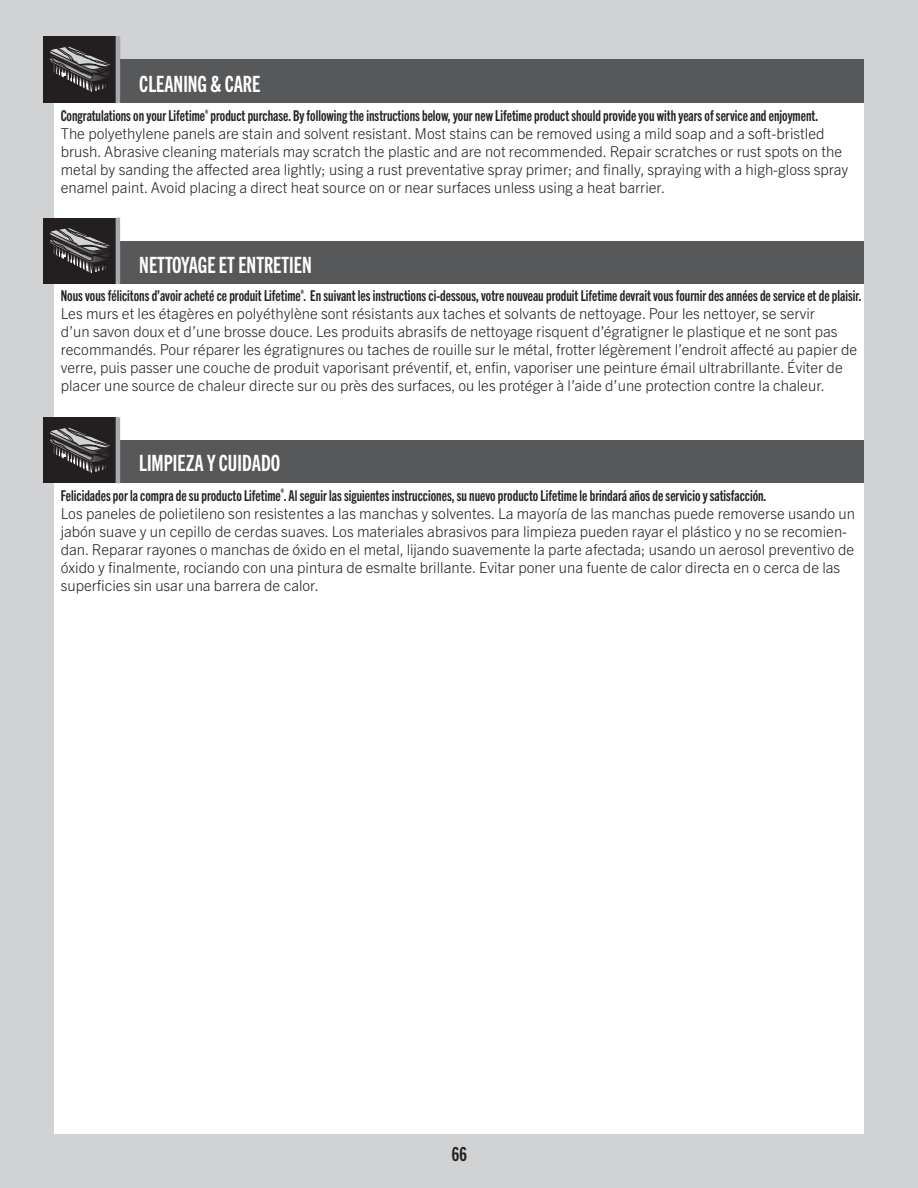
<style>
.page{position:relative;width:918px;height:1188px;background:#d1d2d4}
.page>*{position:absolute;margin:0;border:0;box-sizing:border-box;transform-origin:0 0}
.t1{font:22.5px "Trade Gothic Next LT Pro Bd Cm";color:#fff}
.t2{font:19.5px "Trade Gothic Next LT Pro Bd Cm";color:#231f20}
.t3{font:300 15px/18px "Trade Gothic Next LT Pro";color:#231f20}
.t4{font:15px "Trade Gothic Next LT Pro Bd Cm";color:#231f20}
</style>
<div class="page">
<div style="left:54px;top:69px;width:810px;height:1065px;background:#fff"></div>
<div style="left:120px;top:60px;width:744px;height:43px;background:#57585a"></div>
<hr style="left:116px;top:37px;width:4px;height:66px;background:#a8a9ad">
<div style="left:120px;top:59px;width:744px;height:43px;background:#57585a"></div>
<div style="left:120px;top:241px;width:744px;height:43px;background:#57585a"></div>
<div style="left:43px;top:36px;width:73px;height:66px;background:#231f20"></div>
<div style="left:43px;top:218px;width:73px;height:66px;background:#231f20"></div>
<hr style="left:116px;top:36px;width:4px;height:66px;background:#a8a9ad">
<hr style="left:116px;top:218px;width:4px;height:66px;background:#a8a9ad">
<svg style="left:50px;top:46px;width:60px;height:46px"></svg>
<svg style="left:50px;top:228px;width:60px;height:46px"></svg>
<div style="left:120px;top:440px;width:744px;height:43px;background:#57585a"></div>
<div style="left:43px;top:417px;width:73px;height:66px;background:#231f20"></div>
<hr style="left:116px;top:417px;width:4px;height:66px;background:#a8a9ad">
<svg style="left:50px;top:427px;width:60px;height:46px"></svg>
<h1 class="t1" style="left:139px;top:76px;width:123px">CLEANING &amp; CARE</h1>
<p class="t4" style="left:61px;top:110px;width:759px">Congratulations on your Lifetime<sup>®</sup> product purchase. By following the instructions below, your new Lifetime product should provide you with years of service and enjoyment.</p>
<p class="t3" style="left:61px;top:126px;width:789px">The polyethylene panels are stain and solvent resistant. Most stains can be removed using a mild soap and a soft-bristled brush. Abrasive cleaning materials may scratch the plastic and are not recommended. Repair scratches or rust spots on the metal by sanding the affected area lightly; using a rust preventative spray primer; and finally, spraying with a high-gloss spray enamel paint. Avoid placing a direct heat source on or near surfaces unless using a heat barrier.</p>
<h1 class="t1" style="left:139px;top:257px;width:174px">NETTOYAGE ET ENTRETIEN</h1>
<p class="t4" style="left:61px;top:291px;width:802px">Nous vous félicitons d’avoir acheté ce produit Lifetime<sup>®</sup>. En suivant les instructions ci-dessous, votre nouveau produit Lifetime devrait vous fournir des années de service et de plaisir.</p>
<p class="t3" style="left:61px;top:306px;width:798px">Les murs et les étagères en polyéthylène sont résistants aux taches et solvants de nettoyage. Pour les nettoyer, se servir<br>d’un savon doux et d’une brosse douce. Les produits abrasifs de nettoyage risquent d’égratigner le plastique et ne sont pas recommandés. Pour réparer les égratignures ou taches de rouille sur le métal, frotter légèrement l’endroit affecté au papier de verre, puis passer une couche de produit vaporisant préventif, et, enfin, vaporiser une peinture émail ultrabrillante. Éviter de placer une source de chaleur directe sur ou près des surfaces, ou les protéger à l’aide d’une protection contre la chaleur.</p>
<h1 class="t1" style="left:139px;top:455px;width:142px">LIMPIEZA Y CUIDADO</h1>
<p class="t4" style="left:61px;top:490px;width:707px">Felicidades por la compra de su producto Lifetime<sup>®</sup>. Al seguir las siguientes instrucciones, su nuevo producto Lifetime le brindará años de servicio y satisfacción.</p>
<p class="t3" style="left:61px;top:506px;width:796px">Los paneles de polietileno son resistentes a las manchas y solventes. La mayoría de las manchas puede removerse usando un jabón suave y un cepillo de cerdas suaves. Los materiales abrasivos para limpieza pueden rayar el plástico y no se recomien&shy;dan. Reparar rayones o manchas de óxido en el metal, lijando suavemente la parte afectada; usando un aerosol preventivo de óxido y finalmente, rociando con una pintura de esmalte brillante. Evitar poner una fuente de calor directa en o cerca de las superficies sin usar una barrera de calor.</p>
<h2 class="t2" style="left:452px;top:1147px;width:16px">66</h2>
</div>
